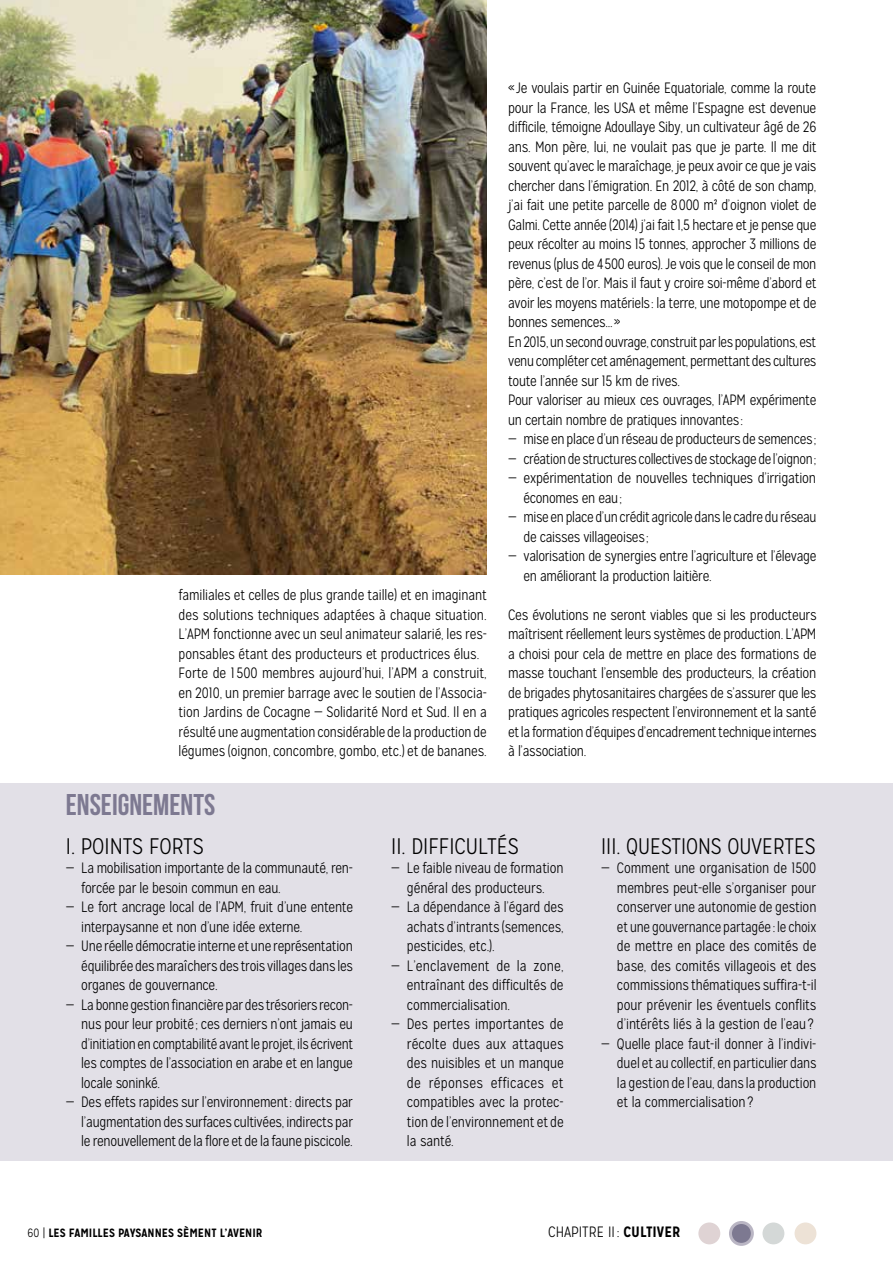
<style>
.page{position:relative;width:893px;height:1263px;background:#fff}
.page>*{position:absolute;margin:0;border:0;box-sizing:border-box;transform-origin:0 0}
.t1{font:30px "Bebas Neue";color:#7d7991}
.t2{font:300 22.5px "Mission Gothic";color:#000}
.t3{font:300 15px/19.5px "Mission Gothic";letter-spacing:-.015em;color:#000;scale:.95 1}
.t4{font:300 15px/19.5px "Mission Gothic";letter-spacing:-.015em;color:#000;text-align:justify;scale:.96 1}
.t5{font:300 15px/19.5px "Mission Gothic";letter-spacing:-.015em;color:#000;scale:.94 1}
.t6{font:300 15px "Mission Gothic";letter-spacing:-.015em;color:#000;scale:.93 1}
.t7{font:300 15px "Mission Gothic";letter-spacing:-.015em;color:#000}
.t8{font:700 12px "Mission Gothic";color:#000}
.s1{font-weight:300}
.s2{font-weight:700}
</style>
<div class="page">
<div style="left:0;top:783px;width:893px;height:378px;background:#e2e0e7"></div>
<img style="left:0;top:0;width:487px;height:574px">
<div style="left:762px;top:1222px;width:22px;height:22px;background:#d4d8d7;border-radius:50%"></div>
<div style="left:794px;top:1222px;width:22px;height:22px;background:#ede2d6;border-radius:50%"></div>
<div style="left:730px;top:1222px;width:22px;height:22px;background:#7d7991;border-radius:50%"></div>
<div style="left:729px;top:1221px;width:25px;height:25px;border:3px solid #bab6c4;border-radius:50%"></div>
<div style="left:698px;top:1222px;width:22px;height:22px;background:#dfd3d4;border-radius:50%"></div>
<p class="t3" style="left:179px;top:585px;width:326px">familiales et celles de plus grande taille) et en imaginant des solutions techniques adaptées à chaque situation.<br>L’APM fonctionne avec un seul animateur salarié, les res&shy;ponsables étant des producteurs et productrices élus.<br>Forte de 1 500 membres aujourd’hui, l’APM a construit, en 2010, un premier barrage avec le soutien de l’Associa&shy;tion Jardins de Cocagne — Solidarité Nord et Sud. Il en a résulté une augmentation considérable de la production de légumes (oignon, concombre, gombo, etc.) et de bananes.</p>
<p class="t3" style="left:508px;top:78px;width:326px">«Je voulais partir en Guinée Equatoriale, comme la route pour la France, les USA et même l’Espagne est devenue difficile, témoigne Adoullaye Siby, un cultivateur âgé de 26 ans. Mon père, lui, ne voulait pas que je parte. Il me dit souvent qu’avec le maraîchage, je peux avoir ce que je vais chercher dans l’émigration. En 2012, à côté de son champ, j’ai fait une petite parcelle de 8000 m² d’oignon violet de Galmi. Cette année (2014) j’ai fait 1,5 hectare et je pense que peux récolter au moins 15 tonnes, approcher 3 millions de revenus (plus de 4500 euros). Je vois que le conseil de mon père, c’est de l’or. Mais il faut y croire soi-même d’abord et avoir les moyens matériels: la terre, une motopompe et de bonnes semences...»<br>En 2015, un second ouvrage, construit par les populations, est venu compléter cet aménagement, permettant des cultures toute l’année sur 15 km de rives.<br>Pour valoriser au mieux ces ouvrages, l’APM expérimente un certain nombre de pratiques innovantes:</p>
<p class="t3" style="left:508px;top:429px;width:326px">— mise en place d’un réseau de producteurs de semences;</p>
<p class="t6" style="left:508px;top:450px;width:333px">— création de structures collectives de stockage de l’oignon;</p>
<p class="t4" style="left:523px;top:468px;width:306px;text-indent:-15px">— expérimentation de nouvelles techniques d’irrigation économes en eau;</p>
<p class="t5" style="left:523px;top:507px;width:313px;text-indent:-15px">— mise en place d’un crédit agricole dans le cadre du réseau de caisses villageoises;</p>
<p class="t3" style="left:523px;top:546px;width:310px;text-indent:-15px">— valorisation de synergies entre l’agriculture et l’élevage en améliorant la production laitière.</p>
<p class="t4" style="left:508px;top:605px;width:323px">Ces évolutions ne seront viables que si les producteurs maîtrisent réellement leurs systèmes de production. L’APM a choisi pour cela de mettre en place des formations de masse touchant l’ensemble des producteurs, la création de brigades phytosanitaires chargées de s’assurer que les pratiques agricoles respectent l’environnement et la santé et la formation d’équipes d’encadrement technique internes à l’association.</p>
<h1 class="t1" style="left:66px;top:788px;width:151px">ENSEIGNEMENTS</h1>
<h2 class="t2" style="left:66px;top:833px;width:139px">I. POINTS FORTS</h2>
<p class="t3" style="left:81px;top:858px;width:287px;text-indent:-15px">— La mobilisation importante de la communauté, ren&shy;forcée par le besoin commun en eau.</p>
<p class="t3" style="left:81px;top:897px;width:288px;text-indent:-15px">— Le fort ancrage local de l’APM, fruit d’une entente interpaysanne et non d’une idée externe.</p>
<p class="t3" style="left:81px;top:936px;width:288px;text-align:justify;text-indent:-15px">— Une réelle démocratie interne et une représentation équilibrée des maraîchers des trois villages dans les organes de gouvernance.</p>
<p class="t5" style="left:81px;top:995px;width:291px;text-align:justify;text-indent:-15px">— La bonne gestion financière par des trésoriers recon&shy;nus pour leur probité; ces derniers n’ont jamais eu d’initiation en comptabilité avant le projet, ils écrivent les comptes de l’association en arabe et en langue locale soninké.</p>
<p class="t3" style="left:81px;top:1092px;width:288px;text-align:justify;text-indent:-15px">— Des effets rapides sur l’environnement: directs par l’augmentation des surfaces cultivées, indirects par le renouvellement de la flore et de la faune piscicole.</p>
<p class="t8" style="left:28px;top:1225px;width:236px"><span class="s1">60 |</span> LES FAMILLES PAYSANNES SÈMENT L’AVENIR</p>
<h2 class="t2" style="left:391px;top:833px;width:129px">II. DIFFICULTÉS</h2>
<p class="t3" style="left:391px;top:858px;width:183px;text-align:center">— Le faible niveau de formation général des producteurs.</p>
<p class="t3" style="left:407px;top:897px;width:167px;text-align:justify;text-indent:-16px">— La dépendance à l’égard des achats d’intrants (semences, pesticides, etc.).</p>
<p class="t4" style="left:407px;top:956px;width:165px;text-indent:-16px">— L’enclavement de la zone, entraînant des difficultés de commercialisation.</p>
<p class="t4" style="left:407px;top:1014px;width:165px;text-indent:-16px">— Des pertes importantes de récolte dues aux attaques des nuisibles et un manque de réponses efficaces et compatibles avec la protec&shy;tion de l’environnement et de la santé.</p>
<h2 class="t2" style="left:601px;top:833px;width:216px">III. QUESTIONS OUVERTES</h2>
<p class="t3" style="left:617px;top:858px;width:212px;text-align:justify;text-indent:-16px">— Comment une organisation de 1500 membres peut-elle s’organiser pour conserver une autonomie de gestion et une gouvernance partagée: le choix de mettre en place des comités de base, des comités villageois et des commissions thématiques suffira-t-il pour prévenir les éventuels conflits d’intérêts liés à la gestion de l’eau?</p>
<p class="t3" style="left:617px;top:1034px;width:212px;text-align:justify;text-indent:-16px">— Quelle place faut-il donner à l’indivi&shy;duel et au collectif, en particulier dans la gestion de l’eau, dans la production et la commercialisation?</p>
<p class="t7" style="left:548px;top:1223px;width:134px">CHAPITRE II : <span class="s2">CULTIVER</span></p>
</div>
